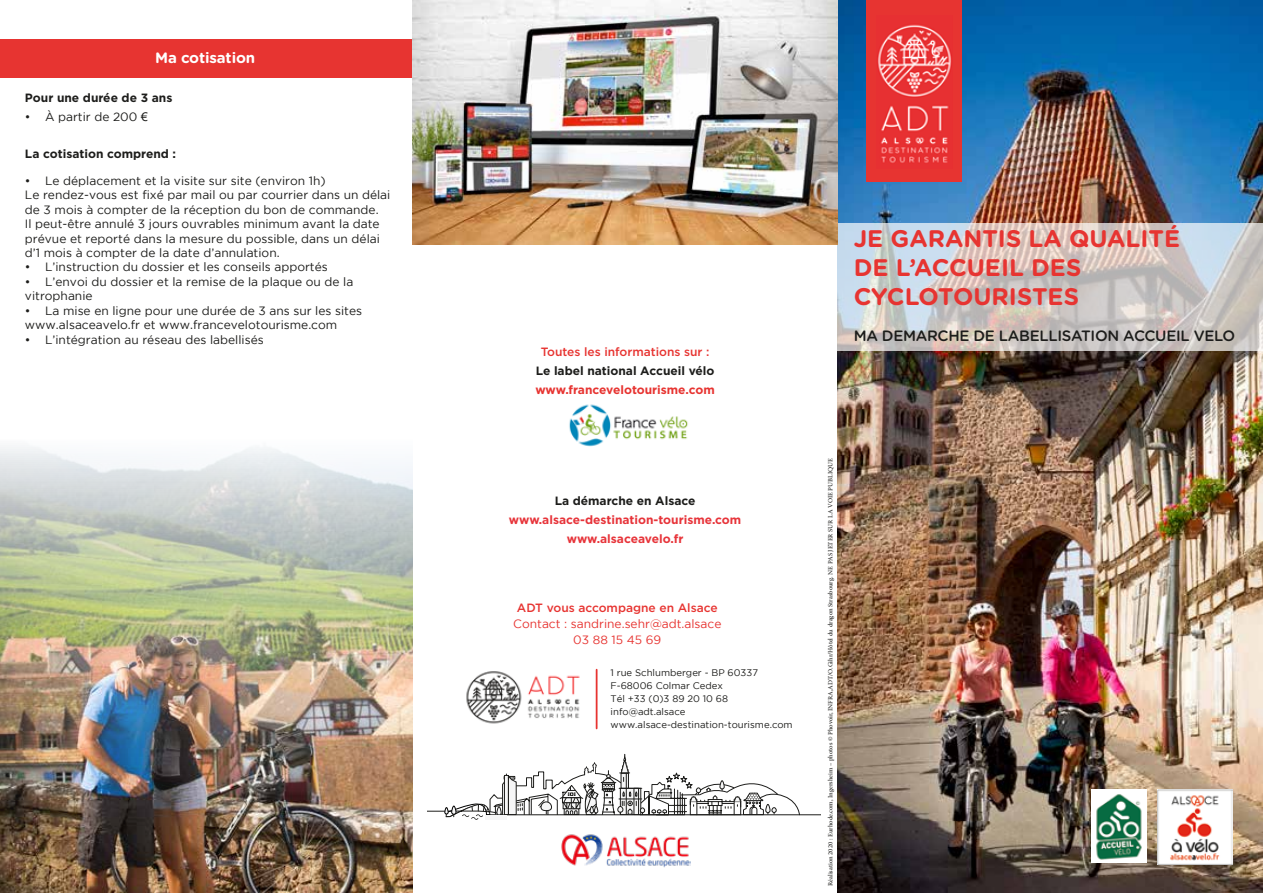
<style>
.page{position:relative;width:1263px;height:893px;background:#fff}
.page>*{position:absolute;margin:0;border:0;box-sizing:border-box;transform-origin:0 0}
.t1{font:700 24px/28.8px "Gotham Rounded";color:#e73431}
.t2{font:500 15px "Gotham Rounded";letter-spacing:-.02em;color:#1d1d1b}
.t3{font:700 15px "Gotham Rounded";letter-spacing:-.01em;color:#fff}
.t4{font:12px/14.4px "Gotham";color:#1d1d1b}
.t5{font:700 12px "Gotham";color:#1d1d1b}
.t6{font:700 12px/18.6px "Gotham";color:#e7343a;text-align:center}
.t7{font:500 12px "Gotham";color:#e73431}
.t8{font:12px/16px "Gotham";color:#e73431;text-align:center}
.t9{font:700 12px "Gotham";color:#e73431}
.t10{font:9.6px/13.2px "Gotham";color:#1d1d1b}
.t11{font:9px "Adobe Arabic";color:#1d1d1b}
.s1{font-family:"Arial"}
</style>
<div class="page">
<img style="left:838px;top:0;width:425px;height:893px">
<hr style="left:596px;top:670px;width:1px;height:58px;background:#e73431">
<img style="left:466px;top:671px;width:114px;height:53px">
<hr style="left:486px;top:814px;width:335px;height:1px;background:#1d1d1b">
<svg style="left:427px;top:754px;width:373px;height:66px"></svg>
<img style="left:0;top:447px;width:412px;height:446px">
<div style="left:0;top:39px;width:412px;height:38px;background:#e73431"></div>
<svg style="left:832px;top:223px;width:431px;height:127px;background:#cdcac9"></svg>
<div style="left:866px;top:0;width:96px;height:182px;background:#e73431"></div>
<img style="left:877px;top:24px;width:75px;height:139px">
<img style="left:1092px;top:789px;width:55px;height:74px">
<img style="left:1157px;top:790px;width:75px;height:74px">
<img style="left:569px;top:404px;width:119px;height:43px">
<img style="left:412px;top:0;width:426px;height:244px">
<img style="left:561px;top:834px;width:129px;height:34px">
<p class="t3" style="left:155px;top:46px;width:102px">Ma cotisation</p>
<p class="t5" style="left:25px;top:90px;width:149px">Pour une durée de 3 ans</p>
<p class="t4" style="left:25px;top:109px;width:124px">• À partir de 200 <span class="s1">€</span></p>
<p class="t5" style="left:25px;top:146px;width:153px">La cotisation comprend :</p>
<p class="t4" style="left:25px;top:173px;width:367px">• Le déplacement et la visite sur site (environ 1h)<br>Le rendez-vous est fixé par mail ou par courrier dans un délai de 3 mois à compter de la réception du bon de commande.<br>Il peut-être annulé 3 jours ouvrables minimum avant la date prévue et reporté dans la mesure du possible, dans un délai d’1 mois à compter de la date d’annulation.</p>
<p class="t4" style="left:25px;top:260px;width:304px">• L’instruction du dossier et les conseils apportés</p>
<p class="t4" style="left:25px;top:274px;width:330px">• L’envoi du dossier et la remise de la plaque ou de la vitrophanie</p>
<p class="t4" style="left:25px;top:303px;width:339px">• La mise en ligne pour une durée de 3 ans sur les sites www.alsaceavelo.fr et www.francevelotourisme.com</p>
<p class="t4" style="left:25px;top:332px;width:240px">• L’intégration au réseau des labellisés</p>
<p class="t7" style="left:541px;top:344px;width:170px">Toutes les informations sur :</p>
<p class="t5" style="left:536px;top:363px;width:180px">Le label national Accueil vélo</p>
<p class="t9" style="left:535px;top:381px;width:181px">www.francevelotourisme.com</p>
<p class="t5" style="left:555px;top:493px;width:142px">La démarche en Alsace</p>
<p class="t6" style="left:509px;top:510px;width:234px">www.alsace-destination-tourisme.com www.alsaceavelo.fr</p>
<p class="t7" style="left:517px;top:600px;width:202px">ADT vous accompagne en Alsace</p>
<p class="t8" style="left:513px;top:616px;width:210px">Contact : sandrine.sehr@adt.alsace<br>03 88 15 45 69</p>
<p class="t10" style="left:611px;top:666px;width:184px">1 rue Schlumberger - BP 60337<br>F-68006 Colmar Cedex<br>Tél +33 (0)3 89 20 10 68 info@adt.alsace www.alsace-destination-tourisme.com</p>
<h1 class="t1" style="left:854px;top:223px;width:328px">JE GARANTIS LA QUALITÉ<br>DE L’ACCUEIL DES<br>CYCLOTOURISTES</h1>
<p class="t2" style="left:854px;top:325px;width:383px">MA DEMARCHE DE LABELLISATION ACCUEIL VELO</p>
<p class="t11" style="left:824px;top:886px;width:429px;rotate:-90deg">Réalisation 2020 : Eurhode.com, Ingersheim – photos © Phovoir, INFRA,ADT/O.Gihr/Hôtel du dragon Strasbourg. NE PAS JETER SUR LA VOIE PUBLIQUE</p>
</div>
